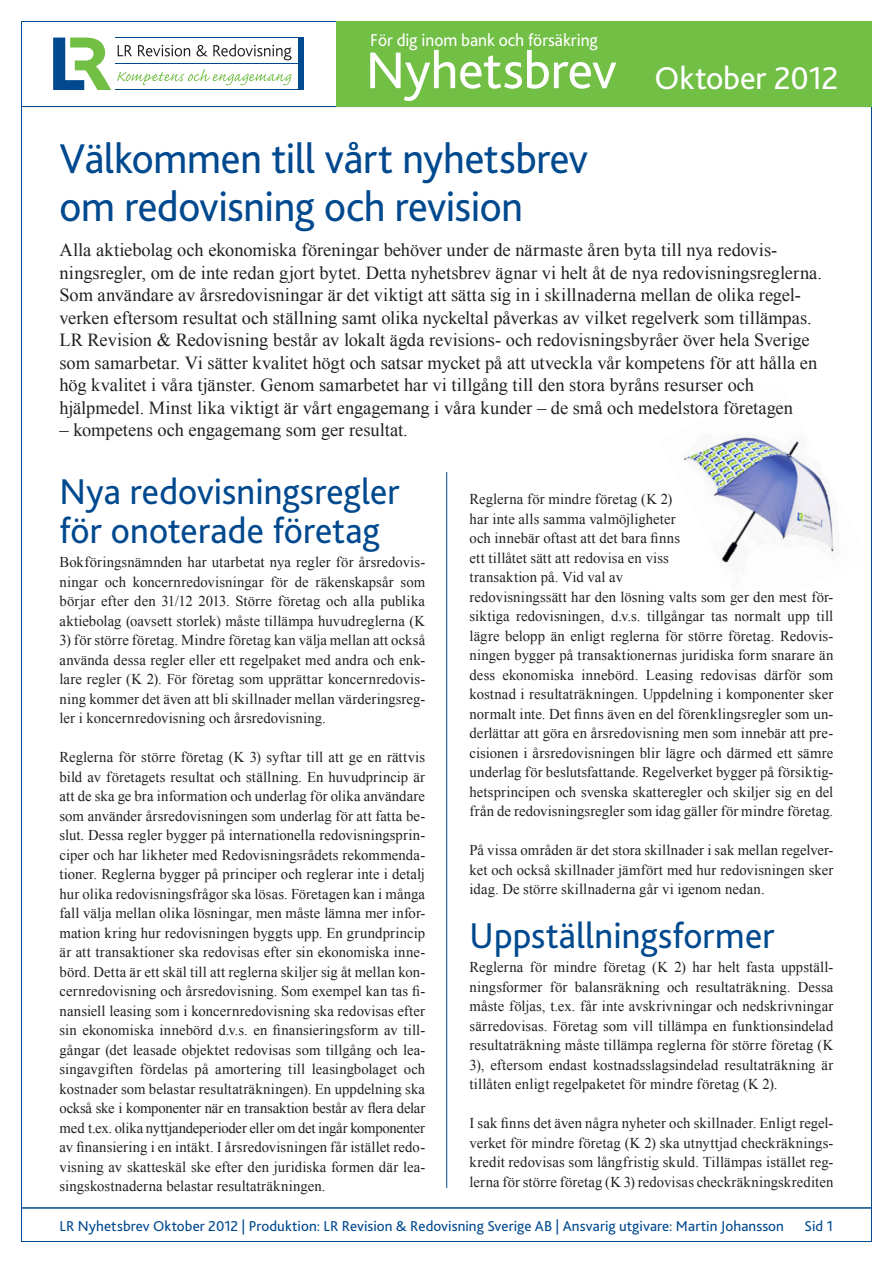
<style>
.page{position:relative;width:893px;height:1263px;background:#fff}
.page>*{position:absolute;margin:0;border:0;box-sizing:border-box;transform-origin:0 0}
.t1{font:54px "Bliss 2";letter-spacing:-.01em;color:#fff}
.stor_rubrik{font:43.5px/48px "Bliss 2";letter-spacing:-.01em;color:#01498e;scale:.96 1}
.mellan_rubrik{font:37.5px/39px "Bliss 2";color:#01498e}
.t2{font:33px "Bliss 2";letter-spacing:-.005em;color:#fff}
.brodtext{font:18.45px/22.5px "Times New Roman";color:#231f20}
.stor_rubrik-2{font:18px "Bliss 2";color:#fff;scale:.96 1}
.brodtext-2{font:15px/19.5px "Times New Roman";letter-spacing:.005em;color:#231f20;text-align:justify}
.t3{font:15px "Bliss 2";letter-spacing:.005em;color:#01498e}
</style>
<div class="page">
<img style="left:684px;top:437px;width:150px;height:126px">
<hr style="left:21px;top:106px;width:851px;height:1px;background:#01498e">
<div style="left:336px;top:21px;width:536px;height:85px;background:#71bf44"></div>
<hr style="left:21px;top:1208px;width:851px;height:1px;background:#01498e">
<hr style="left:446px;top:472px;width:1px;height:716px;background:#01498e">
<svg style="left:118px;top:45px;width:14px;height:11px"></svg>
<svg style="left:138px;top:45px;width:52px;height:11px"></svg>
<svg style="left:197px;top:45px;width:10px;height:11px"></svg>
<svg style="left:213px;top:44px;width:79px;height:16px"></svg>
<div style="left:299px;top:38px;width:5px;height:52px;background:#01498e"></div>
<svg style="left:53px;top:38px;width:58px;height:52px"></svg>
<hr style="left:115px;top:38px;width:188px;height:1px;background:#01498e">
<hr style="left:115px;top:89px;width:188px;height:1px;background:#01498e">
<hr style="left:115px;top:63px;width:188px;height:1px;background:#01498e">
<svg style="left:117px;top:69px;width:175px;height:16px"></svg>
<p class="stor_rubrik-2" style="left:370px;top:28px;width:239px">För dig inom bank och försäkring</p>
<p class="t1" style="left:366px;top:37px;width:253px">Nyhetsbrev</p>
<p class="t2" style="left:654px;top:58px;width:186px">Oktober 2012</p>
<p class="stor_rubrik" style="left:60px;top:134px;width:552px">Välkommen till vårt nyhetsbrev om redovisning och revision</p>
<p class="brodtext" style="left:60px;top:239px;width:764px">Alla aktiebolag och ekonomiska föreningar behöver under de närmaste åren byta till nya redovis&shy;ningsregler, om de inte redan gjort bytet. Detta nyhetsbrev ägnar vi helt åt de nya redovisningsreglerna.<br>Som användare av årsredovisningar är det viktigt att sätta sig in i skillnaderna mellan de olika regel&shy;verken eftersom resultat och ställning samt olika nyckeltal påverkas av vilket regelverk som tillämpas.<br>LR Revision &amp; Redovisning består av lokalt ägda revisions- och redovisningsbyråer över hela Sverige som samarbetar. Vi sätter kvalitet högt och satsar mycket på att utveckla vår kompetens för att hålla en hög kvalitet i våra tjänster. Genom samarbetet har vi tillgång till den stora byråns resurser och hjälpmedel. Minst lika viktigt är vårt engagemang i våra kunder – de små och medelstora företagen</p>
<p class="brodtext" style="left:60px;top:419px;width:350px">– kompetens och engagemang som ger resultat.</p>
<p class="mellan_rubrik" style="left:60px;top:471px;width:342px">Nya redovisningsregler för onoterade företag</p>
<p class="brodtext-2" style="left:60px;top:552px;width:367px">Bokföringsnämnden har utarbetat nya regler för årsredovis&shy;ningar och koncernredovisningar för de räkenskapsår som börjar efter den 31/12 2013. Större företag och alla publika aktiebolag (oavsett storlek) måste tillämpa huvudreglerna (K</p>
<p class="brodtext-2" style="left:60px;top:630px;width:367px">3) för större företag. Mindre företag kan välja mellan att också använda dessa regler eller ett regelpaket med andra och enk&shy;lare regler (K 2). För företag som upprättar koncernredovis&shy;ning kommer det även att bli skillnader mellan värderingsreg&shy;ler i koncernredovisning och årsredovisning.</p>
<p class="brodtext-2" style="left:60px;top:747px;width:367px">Reglerna för större företag (K 3) syftar till att ge en rättvis bild av företagets resultat och ställning. En huvudprincip är att de ska ge bra information och underlag för olika användare som använder årsredovisningen som underlag för att fatta be&shy;slut. Dessa regler bygger på internationella redovisningsprin&shy;ciper och har likheter med Redovisningsrådets rekommenda&shy;tioner. Reglerna bygger på principer och reglerar inte i detalj hur olika redovisningsfrågor ska lösas. Företagen kan i många fall välja mellan olika lösningar, men måste lämna mer infor&shy;mation kring hur redovisningen byggts upp. En grundprincip är att transaktioner ska redovisas efter sin ekonomiska inne&shy;börd. Detta är ett skäl till att reglerna skiljer sig åt mellan kon&shy;cernredovisning och årsredovisning. Som exempel kan tas fi&shy;nansiell leasing som i koncernredovisning ska redovisas efter sin ekonomiska innebörd d.v.s. en finansieringsform av till&shy;gångar (det leasade objektet redovisas som tillgång och lea&shy;singavgiften fördelas på amortering till leasingbolaget och kostnader som belastar resultaträkningen). En uppdelning ska också ske i komponenter när en transaktion består av flera delar med t.ex. olika nyttjandeperioder eller om det ingår komponenter av finansiering i en intäkt. I årsredovisningen får istället redo&shy;visning av skatteskäl ske efter den juridiska formen där lea&shy;singskostnaderna belastar resultaträkningen.</p>
<p class="brodtext-2" style="left:470px;top:489px;width:204px">Reglerna för mindre företag (K 2)</p>
<p class="brodtext-2" style="left:470px;top:509px;width:208px">har inte alls samma valmöjligheter</p>
<p class="brodtext-2" style="left:470px;top:528px;width:212px">och innebär oftast att det bara finns</p>
<p class="brodtext-2" style="left:470px;top:548px;width:201px">ett tillåtet sätt att redovisa en viss</p>
<p class="brodtext-2" style="left:470px;top:567px;width:155px">transaktion på. Vid val av</p>
<p class="brodtext-2" style="left:470px;top:587px;width:365px">redovisningssätt har den lösning valts som ger den mest för&shy;siktiga redovisningen, d.v.s. tillgångar tas normalt upp till lägre belopp än enligt reglerna för större företag. Redovis&shy;ningen bygger på transaktionernas juridiska form snarare än dess ekonomiska innebörd. Leasing redovisas därför som kostnad i resultaträkningen. Uppdelning i komponenter sker normalt inte. Det finns även en del förenklingsregler som un&shy;derlättar att göra en årsredovisning men som innebär att pre&shy;cisionen i årsredovisningen blir lägre och därmed ett sämre underlag för beslutsfattande. Regelverket bygger på försiktig&shy;hetsprincipen och svenska skatteregler och skiljer sig en del från de redovisningsregler som idag gäller för mindre företag.</p>
<p class="brodtext-2" style="left:470px;top:840px;width:365px">På vissa områden är det stora skillnader i sak mellan regelver&shy;ket och också skillnader jämfört med hur redovisningen sker idag. De större skillnaderna går vi igenom nedan.</p>
<p class="mellan_rubrik" style="left:470px;top:915px;width:307px">Uppställningsformer</p>
<p class="brodtext-2" style="left:470px;top:957px;width:365px">Reglerna för mindre företag (K 2) har helt fasta uppställ&shy;ningsformer för balansräkning och resultaträkning. Dessa måste följas, t.ex. får inte avskrivningar och nedskrivningar särredovisas. Företag som vill tillämpa en funktionsindelad resultaträkning måste tillämpa reglerna för större företag (K 3), eftersom endast kostnadsslagsindelad resultaträkning är tillåten enligt regelpaketet för mindre företag (K 2).</p>
<p class="brodtext-2" style="left:470px;top:1113px;width:365px">I sak finns det även några nyheter och skillnader. Enligt regel&shy;verket för mindre företag (K 2) ska utnyttjad checkräknings&shy;kredit redovisas som långfristig skuld. Tillämpas istället reg&shy;lerna för större företag (K 3) redovisas checkräkningskrediten</p>
<p class="t3" style="left:60px;top:1217px;width:726px">LR Nyhetsbrev Oktober 2012 | Produktion: LR Revision &amp; Redovisning Sverige AB | Ansvarig utgivare: Martin Johansson</p>
<p class="t3" style="left:805px;top:1217px;width:30px">Sid 1</p>
</div>
